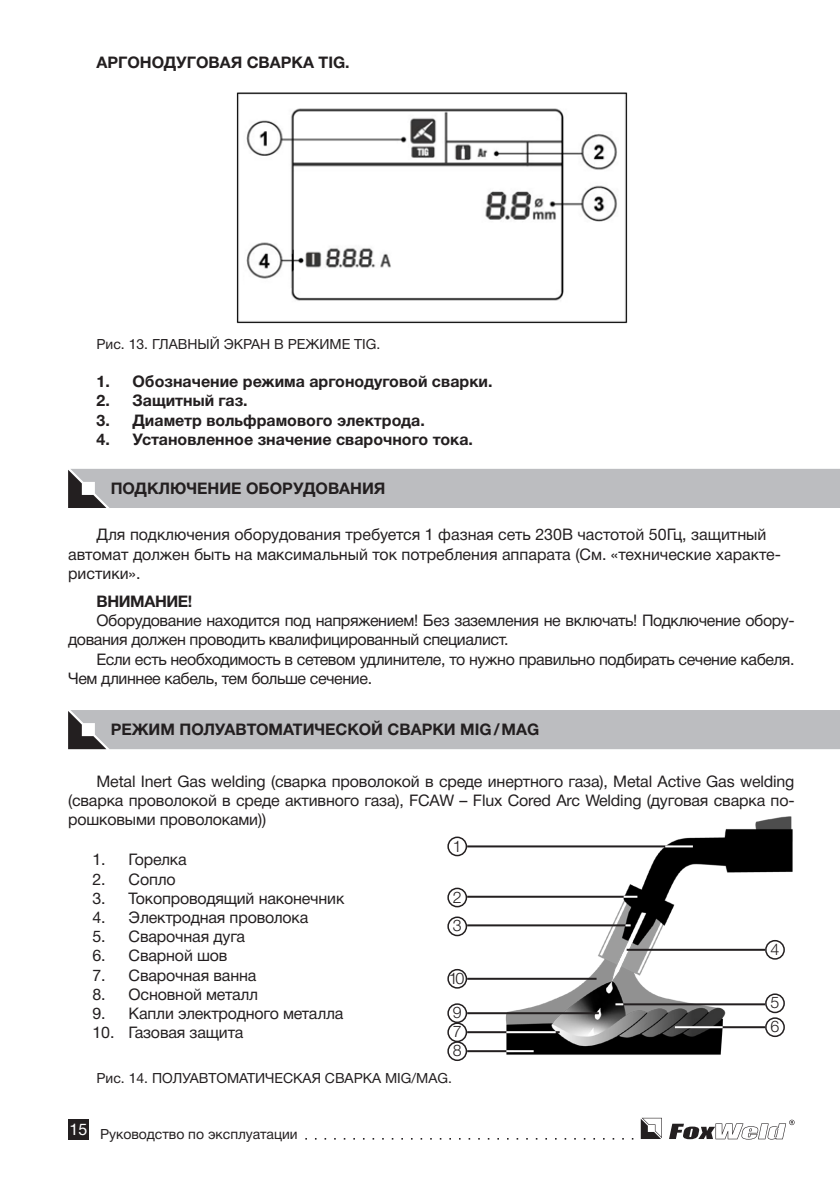
<style>
.page{position:relative;width:840px;height:1191px;background:#fff}
.page>*{position:absolute;margin:0;border:0;box-sizing:border-box;transform-origin:0 0}
.t1{font:16px/19.2px "Helvetica Neue Cyr";letter-spacing:-.01em;color:#231f20}
.t2{font:700 16px "Helvetica Neue Cyr";color:#231f20}
.t3{font:300 16px "Helvetica Neue Cyr";color:#231f20}
.t4{font:700 16px "Helvetica Neue Cyr";letter-spacing:-.025em;color:#231f20}
.t5{font:14px "Helvetica Neue Cyr";color:#231f20}
</style>
<div class="page">
<svg style="left:305px;top:1138px;width:328px;height:1px"></svg>
<svg style="left:640px;top:1117px;width:21px;height:22px"></svg>
<svg style="left:669px;top:1119px;width:125px;height:20px"></svg>
<div style="left:68px;top:1119px;width:21px;height:20px;background:#231f20"></div>
<div style="left:68px;top:469px;width:771px;height:39px;background:#bcbdc0"></div>
<img style="left:236px;top:92px;width:391px;height:232px">
<div style="left:68px;top:710px;width:771px;height:39px;background:#bcbdc0"></div>
<div style="left:447px;top:836px;width:20px;height:20px;border:2px solid #231f20;border-radius:50%"></div>
<div style="left:447px;top:887px;width:20px;height:20px;border:2px solid #231f20;border-radius:50%"></div>
<div style="left:447px;top:916px;width:20px;height:20px;border:2px solid #231f20;border-radius:50%"></div>
<div style="left:447px;top:969px;width:20px;height:19px;border:2px solid #231f20;border-radius:50%"></div>
<div style="left:447px;top:1003px;width:20px;height:20px;border:2px solid #231f20;border-radius:50%"></div>
<div style="left:447px;top:1041px;width:20px;height:20px;border:2px solid #231f20;border-radius:50%"></div>
<div style="left:447px;top:1022px;width:20px;height:20px;border:2px solid #231f20;border-radius:50%"></div>
<img style="left:496px;top:816px;width:297px;height:239px">
<hr style="left:467px;top:845px;width:205px;height:2px;background:#231f20">
<hr style="left:467px;top:895px;width:161px;height:2px;background:#231f20">
<hr style="left:467px;top:924px;width:163px;height:2px;background:#231f20">
<hr style="left:674px;top:1026px;width:90px;height:2px;background:#231f20">
<hr style="left:626px;top:948px;width:138px;height:2px;background:#231f20">
<hr style="left:467px;top:977px;width:129px;height:2px;background:#231f20">
<hr style="left:615px;top:1003px;width:149px;height:2px;background:#231f20">
<hr style="left:467px;top:1012px;width:131px;height:2px;background:#231f20">
<hr style="left:467px;top:1031px;width:92px;height:2px;background:#231f20">
<hr style="left:467px;top:1050px;width:46px;height:2px;background:#231f20">
<svg style="left:623px;top:895px;width:14px;height:2px"></svg>
<svg style="left:615px;top:1003px;width:8px;height:2px"></svg>
<hr style="left:506px;top:1031px;width:49px;height:2px;background:#fff">
<hr style="left:674px;top:1026px;width:48px;height:2px;background:#fff">
<hr style="left:506px;top:1050px;width:27px;height:2px;background:#fff">
<hr style="left:664px;top:845px;width:28px;height:2px;background:#fff">
<p class="t2" style="left:96px;top:54px;width:254px">АРГОНОДУГОВАЯ СВАРКА TIG.</p>
<p class="t5" style="left:96px;top:336px;width:285px">Рис. 13. ГЛАВНЫЙ ЭКРАН В РЕЖИМЕ TIG.</p>
<p class="t2" style="left:96px;top:373px;width:397px">1. Обозначение режима аргонодуговой сварки.</p>
<p class="t2" style="left:96px;top:392px;width:153px">2. Защитный газ.</p>
<p class="t2" style="left:96px;top:411px;width:330px">3. Диаметр вольфрамового электрода.</p>
<p class="t2" style="left:96px;top:430px;width:378px">4. Установленное значение сварочного тока.</p>
<p class="t2" style="left:111px;top:479px;width:276px">ПОДКЛЮЧЕНИЕ ОБОРУДОВАНИЯ</p>
<p class="t1" style="left:68px;top:525px;width:714px;text-indent:28px">Для подключения оборудования требуется 1 фазная сеть 230В частотой 50Гц, защитный автомат должен быть на максимальный ток потребления аппарата (См. «технические характе&shy;ристики».</p>
<p class="t4" style="left:96px;top:592px;width:97px">ВНИМАНИЕ!</p>
<p class="t1" style="left:68px;top:611px;width:727px;text-indent:28px">Оборудование находится под напряжением! Без заземления не включать! Подключение обору&shy;дования должен проводить квалифицированный специалист.</p>
<p class="t1" style="left:68px;top:649px;width:727px;text-indent:28px">Если есть необходимость в сетевом удлинителе, то нужно правильно подбирать сечение кабеля.<br>Чем длиннее кабель, тем больше сечение.</p>
<p class="t2" style="left:111px;top:721px;width:430px">РЕЖИМ ПОЛУАВТОМАТИЧЕСКОЙ СВАРКИ MIG/MAG</p>
<p class="t1" style="left:68px;top:771px;width:727px;text-align:justify;text-indent:28px">Metal Inert Gas welding (сварка проволокой в среде инертного газа), Metal Active Gas welding (сварка проволокой в среде активного газа), FCAW – Flux Cored Arc Welding (дуговая сварка по&shy;рошковыми проволоками))</p>
<p class="t1" style="left:92px;top:850px;width:96px">1. Горелка</p>
<p class="t1" style="left:92px;top:869px;width:85px">2. Сопло</p>
<p class="t1" style="left:92px;top:888px;width:253px">3. Токопроводящий наконечник</p>
<p class="t1" style="left:92px;top:908px;width:217px">4. Электродная проволока</p>
<p class="t1" style="left:92px;top:927px;width:154px">5. Сварочная дуга</p>
<p class="t1" style="left:92px;top:946px;width:136px">6. Сварной шов</p>
<p class="t1" style="left:92px;top:965px;width:165px">7. Сварочная ванна</p>
<p class="t1" style="left:92px;top:984px;width:167px">8. Основной металл</p>
<p class="t1" style="left:92px;top:1004px;width:252px">9. Капли электродного металла</p>
<p class="t1" style="left:92px;top:1023px;width:152px">10. Газовая защита</p>
<p class="t3" style="left:452px;top:837px;width:10px">1</p>
<p class="t3" style="left:452px;top:888px;width:10px">2</p>
<p class="t3" style="left:452px;top:917px;width:10px">3</p>
<p class="t3" style="left:770px;top:940px;width:10px">4</p>
<p class="t3" style="left:448px;top:969px;width:17px">10</p>
<p class="t3" style="left:452px;top:1004px;width:10px">9</p>
<p class="t3" style="left:452px;top:1041px;width:10px">8</p>
<p class="t3" style="left:770px;top:994px;width:10px">5</p>
<p class="t3" style="left:452px;top:1023px;width:10px">7</p>
<p class="t3" style="left:770px;top:1018px;width:10px">6</p>
<p class="t5" style="left:96px;top:1070px;width:357px">Рис. 14. ПОЛУАВТОМАТИЧЕСКАЯ СВАРКА MIG/MAG.</p>
<p class="t5" style="left:70px;top:1126px;width:229px"><sup>15</sup> Руководство по эксплуатации</p>
</div>
